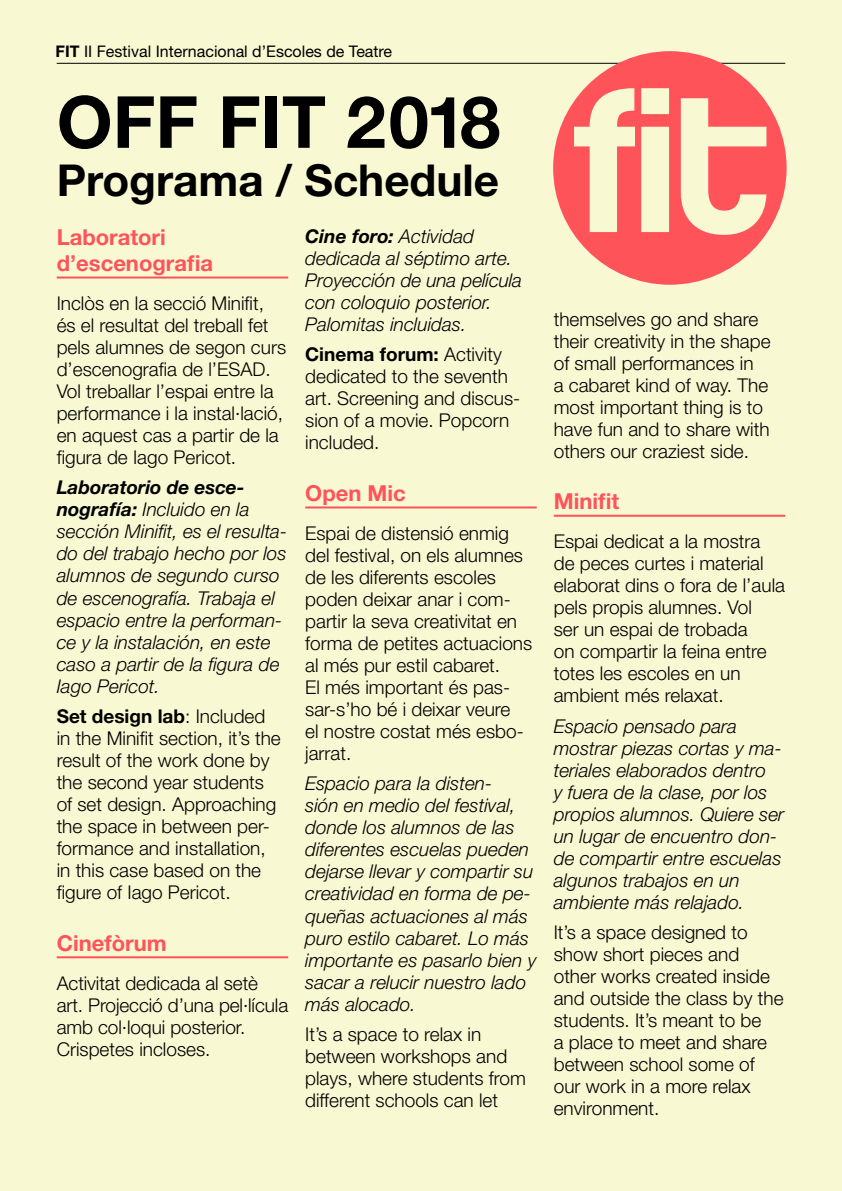
<style>
.page{position:relative;width:842px;height:1191px;background:#f8f8d3}
.page>*{position:absolute;margin:0;border:0;box-sizing:border-box;transform-origin:0 0}
.t1{font:700 72px "Helvetica Neue LT Std";color:#000}
.t2{font:700 44px "Helvetica Neue LT Std";color:#000}
.t3{font:700 22px/26px "Helvetica Neue LT Std";color:#ff535a}
.t4{font:300 19px/22px "Helvetica Neue LT Std";color:#000}
.t5{font:italic 300 19px/22px "Helvetica Neue LT Std";color:#000}
.t6{font:16px "Helvetica Neue LT Std";color:#000}
.s1{font-weight:700}
</style>
<div class="page">
<hr style="left:57px;top:63px;width:728px;height:1px;background:#000">
<hr style="left:57px;top:276px;width:231px;height:2px;background:#ff535a">
<hr style="left:57px;top:956px;width:231px;height:2px;background:#ff535a">
<hr style="left:305px;top:506px;width:232px;height:2px;background:#ff535a">
<hr style="left:554px;top:515px;width:231px;height:2px;background:#ff535a">
<svg style="left:553px;top:51px;width:234px;height:234px"></svg>
<p class="t6" style="left:56px;top:42px;width:338px"><span class="s1">FIT</span> II Festival Internacional d’Escoles de Teatre</p>
<h1 class="t1" style="left:57px;top:78px;width:445px">OFF FIT 2018</h1>
<h2 class="t2" style="left:57px;top:153px;width:444px">Programa / Schedule</h2>
<p class="t3" style="left:57px;top:223px;width:158px">Laboratori d’escenografia</p>
<p class="t4" style="left:57px;top:292px;width:231px">Inclòs en la secció Minifit, és el resultat del treball fet pels alumnes de segon curs d’escenografia de l’ESAD.<br>Vol treballar l’espai entre la performance i la instal·lació, en aquest cas a partir de la figura de Iago Pericot.</p>
<p class="t5" style="left:57px;top:476px;width:232px"><span class="s1">Laboratorio de esce&shy;nografía:</span> Incluido en la sección Minifit, es el resulta&shy;do del trabajo hecho por los alumnos de segundo curso de escenografía. Trabaja el espacio entre la performan&shy;ce y la instalación, en este caso a partir de la figura de<br>Iago Pericot.</p>
<p class="t4" style="left:57px;top:705px;width:226px"><span class="s1">Set design lab</span>: Included in the Minifit section, it’s the result of the work done by the second year students of set design. Approaching the space in between per&shy;formance and installation, in this case based on the figure of Iago Pericot.</p>
<p class="t3" style="left:57px;top:929px;width:111px">Cinefòrum</p>
<p class="t4" style="left:57px;top:971px;width:233px">Activitat dedicada al setè art. Projecció d’una pel·lícula amb col·loqui posterior.<br>Crispetes incloses.</p>
<p class="t5" style="left:305px;top:225px;width:218px"><span class="s1">Cine foro:</span> Actividad dedicada al séptimo arte.<br>Proyección de una película con coloquio posterior.<br>Palomitas incluidas.</p>
<p class="t4" style="left:305px;top:343px;width:217px"><span class="s1">Cinema forum:</span> Activity dedicated to the seventh art. Screening and discus&shy;sion of a movie. Popcorn included.</p>
<p class="t3" style="left:305px;top:479px;width:102px">Open Mic</p>
<p class="t4" style="left:305px;top:521px;width:228px">Espai de distensió enmig del festival, on els alumnes de les diferents escoles poden deixar anar i com&shy;partir la seva creativitat en forma de petites actuacions al més pur estil cabaret.<br>El més important és pas&shy;sar-s’ho bé i deixar veure<br>el nostre costat més esbo&shy;jarrat.</p>
<p class="t5" style="left:305px;top:772px;width:233px">Espacio para la disten-<br>sión en medio del festival, donde los alumnos de las diferentes escuelas pueden dejarse llevar y compartir su creatividad en forma de pe&shy;queñas actuaciones al más puro estilo cabaret. Lo más importante es pasarlo bien y sacar a relucir nuestro lado más alocado.</p>
<p class="t4" style="left:305px;top:1023px;width:222px">It’s a space to relax in between workshops and plays, where students from different schools can let</p>
<p class="t4" style="left:554px;top:307px;width:218px">themselves go and share their creativity in the shape of small performances in<br>a cabaret kind of way. The most important thing is to have fun and to share with others our craziest side.</p>
<p class="t3" style="left:554px;top:488px;width:67px">Minifit</p>
<p class="t4" style="left:554px;top:530px;width:233px">Espai dedicat a la mostra de peces curtes i material elaborat dins o fora de l’aula pels propis alumnes. Vol<br>ser un espai de trobada<br>on compartir la feina entre totes les escoles en un ambient més relaxat.</p>
<p class="t5" style="left:554px;top:714px;width:232px">Espacio pensado para mostrar piezas cortas y ma&shy;teriales elaborados dentro<br>y fuera de la clase, por los propios alumnos. Quiere ser un lugar de encuentro don&shy;de compartir entre escuelas algunos trabajos en un ambiente más relajado.</p>
<p class="t4" style="left:554px;top:921px;width:231px">It’s a space designed to show short pieces and other works created inside and outside the class by the students. It’s meant to be<br>a place to meet and share between school some of our work in a more relax environment.</p>
</div>
